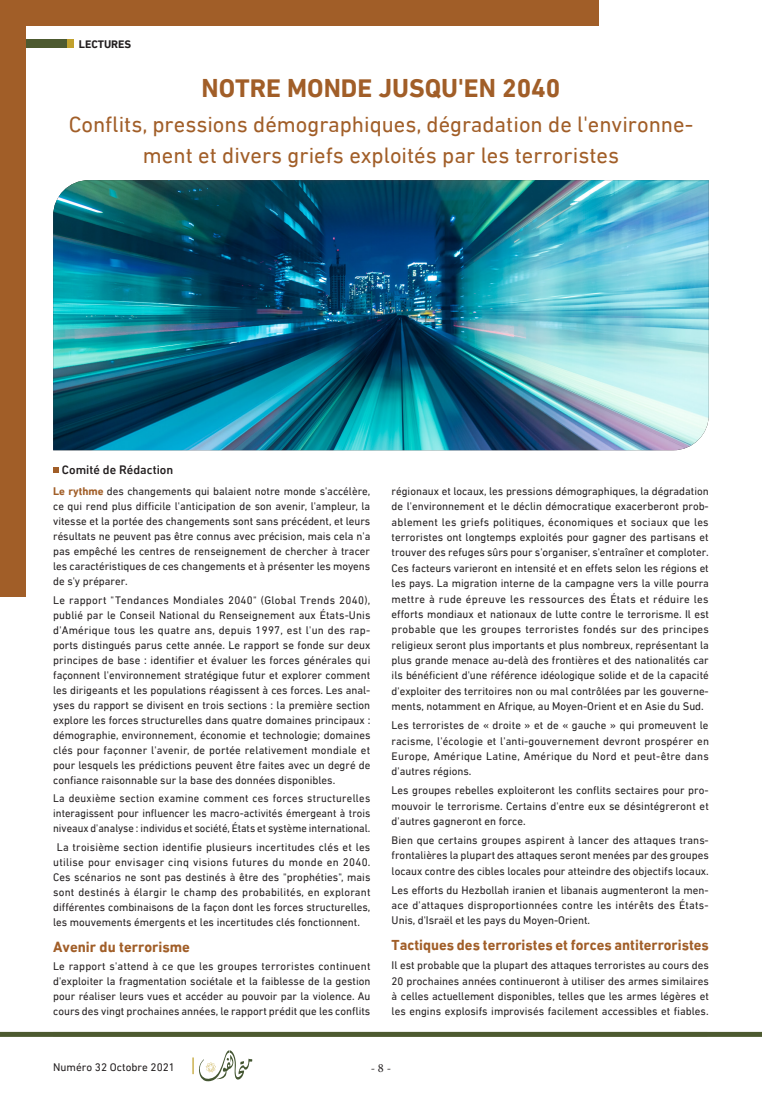
<style>
.page{position:relative;width:762px;height:1099px;background:#fff}
.page>*{position:absolute;margin:0;border:0;box-sizing:border-box;transform-origin:0 0}
.t1{font:700 26.25px "DIN Next LT Arabic";color:#a15e28}
.t2{font:22.5px/31.2px "DIN Next LT Arabic";color:#a15e28;text-align:center}
.BodyFr{font:700 15px "DIN Next LT Arabic";color:#a15e28}
.BodyFr-2{font:500 12.5px "DIN Next LT Arabic";color:#231f20}
.t3{font:12.5px "Minion Pro";color:#231f20}
.BodyFr-3{font:11.25px/15px "DIN Next LT Arabic";color:#231f20;text-align:justify}
.BodyFr-4{font:11.25px/15px "DIN Next LT Arabic";color:#231f20;text-align:justify;scale:.95 1}
.SectionTitle{font:700 11.25px "DIN Next LT Arabic";color:#231f20}
.s1{font-weight:700;color:#a15e28}
</style>
<div class="page">
<div style="left:30px;top:40px;width:43px;height:8px;background:#c1a12d"></div>
<div style="left:26px;top:40px;width:41px;height:8px;background:#4d5a30"></div>
<div style="left:0;top:25px;width:26px;height:571px;background:#a15e28"></div>
<div style="left:0;top:0;width:598px;height:25px;background:#a15e28"></div>
<img style="left:53px;top:180px;width:656px;height:270px">
<svg style="left:53px;top:467px;width:6px;height:6px"></svg>
<div style="left:0;top:1031px;width:762px;height:5px;background:#4d5a30"></div>
<svg style="left:192px;top:1050px;width:60px;height:31px"></svg>
<p class="SectionTitle" style="left:79px;top:37px;width:54px">LECTURES</p>
<p class="t1" style="left:201px;top:73px;width:360px">NOTRE MONDE JUSQU'EN 2040</p>
<p class="t2" style="left:69px;top:109px;width:626px">Conflits, pressions démographiques, dégradation de l'environne&shy;ment et divers griefs exploités par les terroristes</p>
<p class="BodyFr-2" style="left:62px;top:462px;width:113px">Comité de Rédaction</p>
<p class="BodyFr-3" style="left:53px;top:483px;width:319px"><span class="s1">Le rythme</span> des changements qui balaient notre monde s'accélère, ce qui rend plus difficile l'anticipation de son avenir, l'ampleur, la vitesse et la portée des changements sont sans précédent, et leurs résultats ne peuvent pas être connus avec précision, mais cela n'a pas empêché les centres de renseignement de chercher à tracer les caractéristiques de ces changements et à présenter les moyens de s'y préparer.</p>
<p class="BodyFr-3" style="left:53px;top:592px;width:319px">Le rapport "Tendances Mondiales 2040" (Global Trends 2040), publié par le Conseil National du Renseignement aux États-Unis d'Amérique tous les quatre ans, depuis 1997, est l'un des rap&shy;ports distingués parus cette année. Le rapport se fonde sur deux principes de base : identifier et évaluer les forces générales qui façonnent l'environnement stratégique futur et explorer comment les dirigeants et les populations réagissent à ces forces. Les anal&shy;yses du rapport se divisent en trois sections : la première section explore les forces structurelles dans quatre domaines principaux : démographie, environnement, économie et technologie; domaines clés pour façonner l'avenir, de portée relativement mondiale et pour lesquels les prédictions peuvent être faites avec un degré de confiance raisonnable sur la base des données disponibles.</p>
<p class="BodyFr-4" style="left:53px;top:791px;width:335px">La deuxième section examine comment ces forces structurelles interagissent pour influencer les macro-activités émergeant à trois niveaux d'analyse : individus et société, États et système international.</p>
<p class="BodyFr-3" style="left:53px;top:839px;width:319px;text-indent:4px">La troisième section identifie plusieurs incertitudes clés et les utilise pour envisager cinq visions futures du monde en 2040.<br>Ces scénarios ne sont pas destinés à être des "prophéties", mais sont destinés à élargir le champ des probabilités, en explorant différentes combinaisons de la façon dont les forces structurelles, les mouvements émergents et les incertitudes clés fonctionnent.</p>
<p class="BodyFr" style="left:53px;top:937px;width:138px">Avenir du terrorisme</p>
<p class="BodyFr-3" style="left:53px;top:958px;width:319px">Le rapport s'attend à ce que les groupes terroristes continuent d'exploiter la fragmentation sociétale et la faiblesse de la gestion pour réaliser leurs vues et accéder au pouvoir par la violence. Au cours des vingt prochaines années, le rapport prédit que les conflits</p>
<p class="BodyFr-3" style="left:392px;top:483px;width:319px;line-height:15.4px">régionaux et locaux, les pressions démographiques, la dégradation de l'environnement et le déclin démocratique exacerberont prob&shy;ablement les griefs politiques, économiques et sociaux que les terroristes ont longtemps exploités pour gagner des partisans et trouver des refuges sûrs pour s'organiser, s'entraîner et comploter.<br>Ces facteurs varieront en intensité et en effets selon les régions et les pays. La migration interne de la campagne vers la ville pourra mettre à rude épreuve les ressources des États et réduire les efforts mondiaux et nationaux de lutte contre le terrorisme. Il est probable que les groupes terroristes fondés sur des principes religieux seront plus importants et plus nombreux, représentant la plus grande menace au-delà des frontières et des nationalités car ils bénéficient d'une référence idéologique solide et de la capacité d'exploiter des territoires non ou mal contrôlées par les gouverne&shy;ments, notamment en Afrique, au Moyen-Orient et en Asie du Sud.</p>
<p class="BodyFr-3" style="left:392px;top:717px;width:319px;line-height:15.4px">Les terroristes de « droite » et de « gauche » qui promeuvent le racisme, l'écologie et l'anti-gouvernement devront prospérer en Europe, Amérique Latine, Amérique du Nord et peut-être dans d'autres régions.</p>
<p class="BodyFr-3" style="left:392px;top:782px;width:319px;line-height:15.4px">Les groupes rebelles exploiteront les conflits sectaires pour pro&shy;mouvoir le terrorisme. Certains d'entre eux se désintégreront et d'autres gagneront en force.</p>
<p class="BodyFr-3" style="left:392px;top:832px;width:319px;line-height:15.4px">Bien que certains groupes aspirent à lancer des attaques trans&shy;frontalières la plupart des attaques seront menées par des groupes locaux contre des cibles locales pour atteindre des objectifs locaux.</p>
<p class="BodyFr-3" style="left:392px;top:881px;width:319px;line-height:15.4px">Les efforts du Hezbollah iranien et libanais augmenteront la men&shy;ace d'attaques disproportionnées contre les intérêts des États-Unis, d'Israël et les pays du Moyen-Orient.</p>
<p class="BodyFr" style="left:392px;top:936px;width:319px">Tactiques des terroristes et forces antiterroristes</p>
<p class="BodyFr-3" style="left:392px;top:957px;width:319px;line-height:15.4px">Il est probable que la plupart des attaques terroristes au cours des 20 prochaines années continueront à utiliser des armes similaires à celles actuellement disponibles, telles que les armes légères et les engins explosifs improvisés facilement accessibles et fiables.</p>
<p class="BodyFr-3" style="left:53px;top:1059px;width:123px">Numéro 32 Octobre 2021</p>
<p class="t3" style="left:371px;top:1059px;width:22px">- 8 -</p>
</div>
